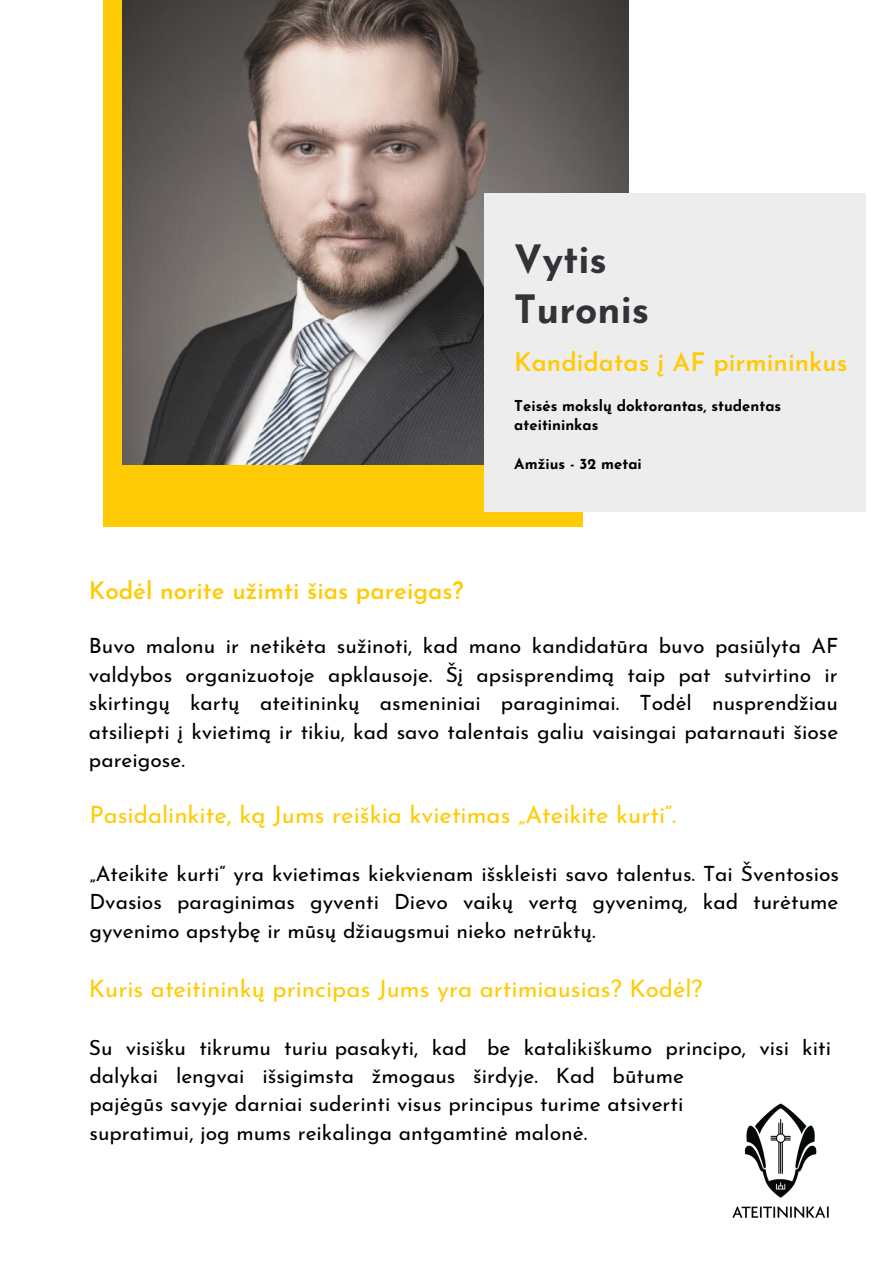
<style>
.page{position:relative;width:894px;height:1264px;background:#fff}
.page>*{position:absolute;margin:0;border:0;box-sizing:border-box;transform-origin:0 0}
.t1{font:700 39px/50.4px "Josefin Sans";color:#343137}
.t2{font:600 25.35px "Josefin Sans";color:#ffcb04}
.t3{font:24px "Josefin Sans";color:#ffcb04}
.t4{font:600 24px "Josefin Sans";color:#ffcb04}
.t5{font:21px/28.5px "Josefin Sans";color:#000;text-align:justify}
.t6{font:700 15px/19.2px "Josefin Sans";color:#000}
</style>
<div class="page">
<div style="left:103px;top:0;width:479px;height:526px;background:#ffcb04"></div>
<img style="left:123px;top:0;width:505px;height:464px">
<div style="left:484px;top:193px;width:381px;height:318px;background:#ededed"></div>
<img style="left:732px;top:1103px;width:97px;height:115px">
<h1 class="t1" style="left:513px;top:238px;width:137px">Vytis<br>Turonis</h1>
<p class="t2" style="left:514px;top:352px;width:334px">Kandidatas į AF pirmininkus</p>
<p class="t6" style="left:514px;top:398px;width:268px">Teisės mokslų doktorantas, studentas ateitininkas</p>
<p class="t6" style="left:514px;top:455px;width:129px">Amžius - 32 metai</p>
<p class="t4" style="left:89px;top:581px;width:376px">Kodėl norite užimti šias pareigas?</p>
<p class="t5" style="left:89px;top:634px;width:751px">Buvo malonu ir netikėta sužinoti, kad mano kandidatūra buvo pasiūlyta AF valdybos organizuotoje apklausoje. Šį apsisprendimą taip pat sutvirtino ir skirtingų kartų ateitininkų asmeniniai paraginimai. Todėl nusprendžiau atsiliepti į kvietimą ir tikiu, kad savo talentais galiu vaisingai patarnauti šiose pareigose.</p>
<p class="t3" style="left:89px;top:804px;width:588px">Pasidalinkite, ką Jums reiškia kvietimas „Ateikite kurti“.</p>
<p class="t5" style="left:89px;top:861px;width:751px">„Ateikite kurti“ yra kvietimas kiekvienam išskleisti savo talentus. Tai Šventosios Dvasios paraginimas gyventi Dievo vaikų vertą gyvenimą, kad turėtume gyvenimo apstybę ir mūsų džiaugsmui nieko netrūktų.</p>
<p class="t3" style="left:89px;top:978px;width:615px">Kuris ateitininkų principas Jums yra artimiausias? Kodėl?</p>
<p class="t5" style="left:89px;top:1035px;width:743px;text-align:left">Su visišku tikrumu turiu pasakyti, kad be katalikiškumo principo, visi kiti dalykai lengvai išsigimsta žmogaus širdyje. Kad būtume<br>pajėgūs savyje darniai suderinti visus principus turime atsiverti<br>supratimui, jog mums reikalinga antgamtinė malonė.</p>
</div>
